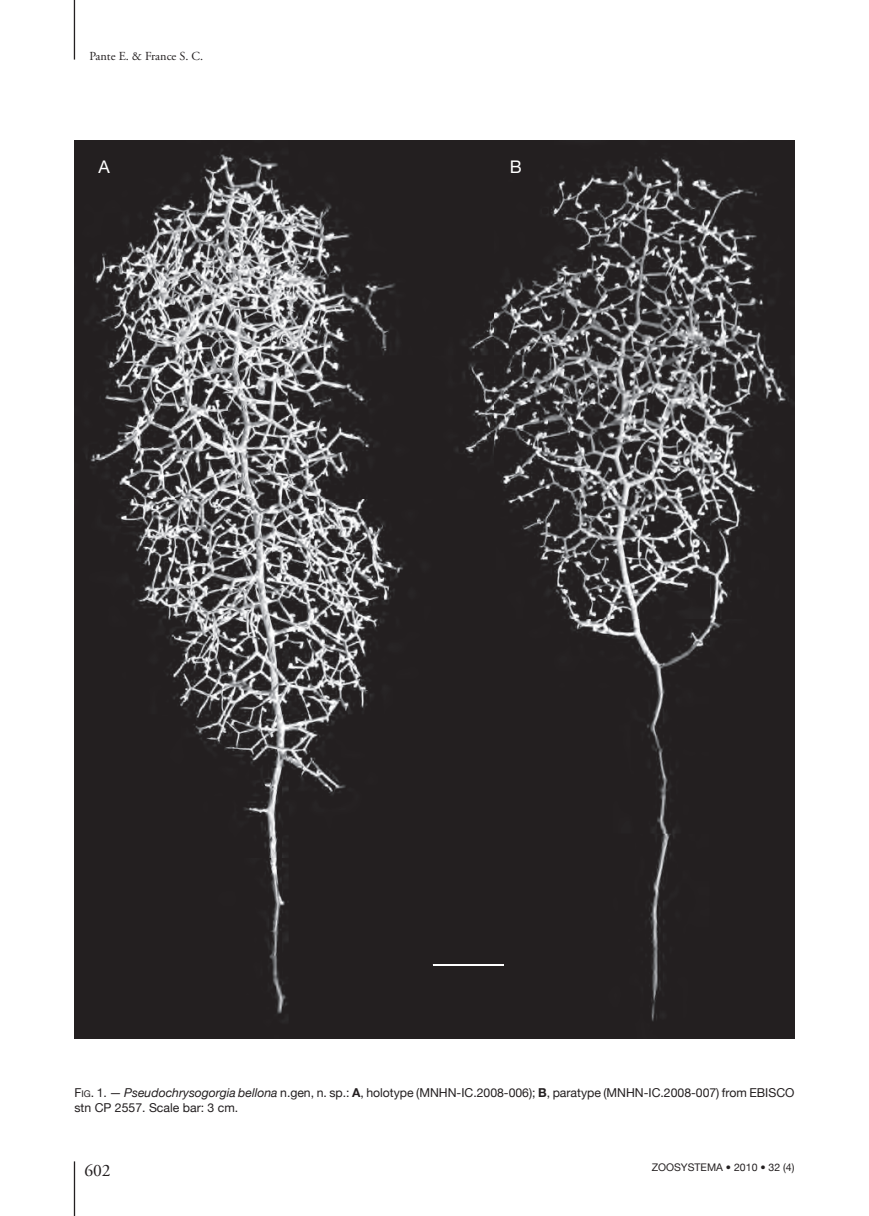
<style>
.page{position:relative;width:869px;height:1216px;background:#fff}
.page>*{position:absolute;margin:0;border:0;box-sizing:border-box;transform-origin:0 0}
.t1{font:17.5px "Adobe Garamond Pro";color:#231f20}
.t2{font:17.5px "Helvetica Neue";color:#fff}
.t3{font:12.25px/14.9px "Helvetica Neue";color:#231f20}
.t4{font:12.25px "Adobe Garamond Pro";color:#231f20}
.t5{font:10.5px "Helvetica Neue";color:#231f20}
.s1{font-size:9.1px}
.s2{font-style:italic}
.s3{font-weight:700}
</style>
<div class="page">
<hr style="left:74px;top:1161px;width:1px;height:54px;background:#231f20">
<hr style="left:74px;top:0;width:1px;height:60px;background:#231f20">
<img style="left:74px;top:141px;width:720px;height:897px">
<hr style="left:432px;top:963px;width:71px;height:2px;background:#fff">
<p class="t4" style="left:89px;top:51px;width:115px">Pante E. &amp; France S. C.</p>
<h1 class="t2" style="left:98px;top:161px;width:13px">A</h1>
<h1 class="t2" style="left:509px;top:161px;width:13px">B</h1>
<p class="t3" style="left:74px;top:1084px;width:721px">F<span class="s1">IG</span>. 1. — <span class="s2">Pseudochrysogorgia bellona</span> n.gen, n. sp.: <span class="s3">A</span>, holotype (MNHN-IC.2008-006); <span class="s3">B</span>, paratype (MNHN-IC.2008-007) from EBISCO stn CP 2557. Scale bar: 3 cm.</p>
<h1 class="t1" style="left:84px;top:1163px;width:28px">602</h1>
<p class="t5" style="left:651px;top:1161px;width:144px">ZOOSYSTEMA • 2010 • 32 (4)</p>
</div>
